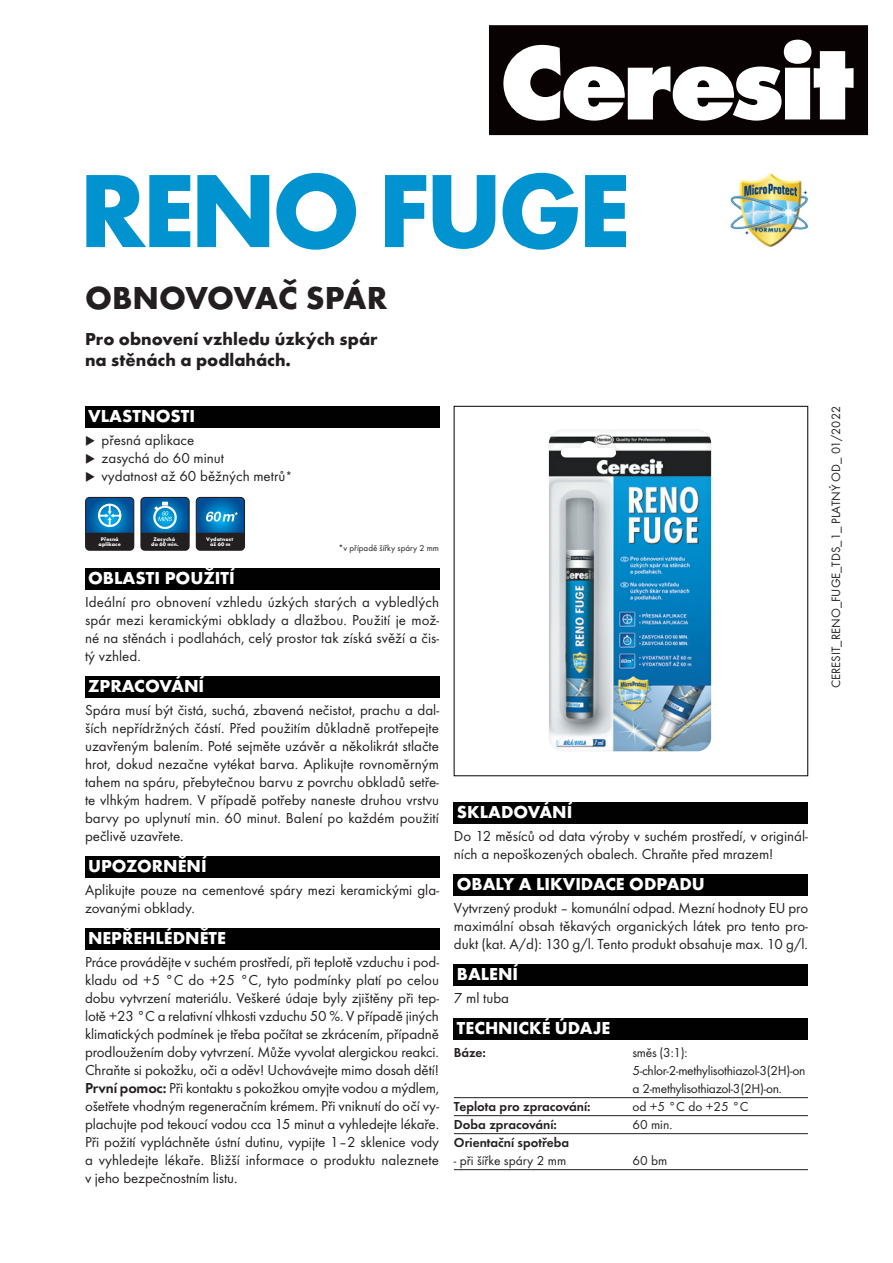
<style>
.page{position:relative;width:893px;height:1263px;background:#fff}
.page>*{position:absolute;margin:0;border:0;box-sizing:border-box;transform-origin:0 0}
.t1{font:700 108px "Futura TOT";letter-spacing:-.045em;color:#0093d0}
.t2{font:700 33px "Futura TOT";color:#231f20}
.t3{font:700 18px "Futura TOT";color:#fff}
.t4{font:700 18px/21.6px "Futura TOT";color:#231f20}
.t5{font:15px/18px "Futura TOT";color:#231f20;text-align:justify}
.t6{font:13.5px/18px "Futura TOT";letter-spacing:-.02em;color:#231f20}
.t7{font:600 13.5px "Futura TOT";color:#231f20}
.t8{font:13.5px "Futura TOT";color:#231f20}
.t9{font:12.6px "Futura TOT";color:#231f20}
.t10{font:9px "Futura TOT";color:#231f20}
.t11{font:700 5.4px/5.4px "Futura TOT";letter-spacing:.02em;color:#fff;text-align:center}
.s1{font-size:12px}
.s2{font-weight:600}
</style>
<div class="page">
<div style="left:85px;top:406px;width:354px;height:21px;background:#010101"></div>
<div style="left:85px;top:568px;width:354px;height:21px;background:#010101"></div>
<div style="left:85px;top:676px;width:354px;height:21px;background:#010101"></div>
<div style="left:85px;top:856px;width:354px;height:21px;background:#010101"></div>
<div style="left:85px;top:928px;width:354px;height:21px;background:#010101"></div>
<hr style="left:454px;top:1097px;width:354px;height:1px;background:#231f20">
<hr style="left:454px;top:1115px;width:354px;height:1px;background:#231f20">
<hr style="left:454px;top:1133px;width:354px;height:1px;background:#231f20">
<hr style="left:454px;top:1169px;width:354px;height:1px;background:#231f20">
<div style="left:454px;top:802px;width:354px;height:21px;background:#010101"></div>
<div style="left:454px;top:874px;width:354px;height:21px;background:#010101"></div>
<div style="left:454px;top:964px;width:354px;height:21px;background:#010101"></div>
<div style="left:454px;top:1018px;width:354px;height:21px;background:#010101"></div>
<div style="left:538px;top:419px;width:185px;height:344px;background:#231f20;opacity:.1"></div>
<div style="left:489px;top:25px;width:379px;height:110px;background:#080302"></div>
<svg style="left:503px;top:40px;width:351px;height:81px"></svg>
<img style="left:730px;top:173px;width:78px;height:74px">
<svg style="left:85px;top:497px;width:49px;height:54px;background:#245b80"></svg>
<svg style="left:140px;top:497px;width:50px;height:54px;background:#265d82"></svg>
<svg style="left:196px;top:497px;width:49px;height:54px;background:#1c577e"></svg>
<h1 class="t1" style="left:79px;top:144px;width:553px">RENO FUGE</h1>
<h2 class="t2" style="left:85px;top:277px;width:304px">OBNOVOVAČ SPÁR</h2>
<p class="t4" style="left:85px;top:327px;width:294px">Pro obnovení vzhledu úzkých spár na stěnách a podlahách.</p>
<p class="t3" style="left:88px;top:405px;width:109px">VLASTNOSTI</p>
<p class="t5" style="left:85px;top:431px;width:111px">◆ přesná aplikace</p>
<p class="t5" style="left:85px;top:449px;width:141px">◆ zasychá do 60 minut</p>
<p class="t5" style="left:85px;top:467px;width:209px">◆ vydatnost až 60 běžných metrů<span class="s1">*</span></p>
<p class="t11" style="left:99px;top:536px;width:24px">Přesná aplikace</p>
<p class="t11" style="left:151px;top:536px;width:29px">Zasychá do 60 min.</p>
<p class="t11" style="left:206px;top:536px;width:28px">Vydatnost až 60 m</p>
<p class="t10" style="left:338px;top:542px;width:102px">*v případě šířky spáry 2 mm</p>
<p class="t3" style="left:88px;top:567px;width:148px">OBLASTI POUŽITÍ</p>
<p class="t5" style="left:85px;top:593px;width:356px">Ideální pro obnovení vzhledu úzkých starých a vybledlých spár mezi keramickými obklady a dlažbou. Použití je mož&shy;né na stěnách i podlahách, celý prostor tak získá svěží a čis&shy;tý vzhled.</p>
<p class="t3" style="left:88px;top:675px;width:118px">ZPRACOVÁNÍ</p>
<p class="t5" style="left:85px;top:701px;width:356px">Spára musí být čistá, suchá, zbavená nečistot, prachu a dal&shy;ších nepřídržných částí. Před použitím důkladně protřepejte uzavřeným balením. Poté sejměte uzávěr a několikrát stlačte hrot, dokud nezačne vytékat barva. Aplikujte rovnoměrným tahem na spáru, přebytečnou barvu z povrchu obkladů setře&shy;te vlhkým hadrem. V případě potřeby naneste druhou vrstvu barvy po uplynutí min. 60 minut. Balení po každém použití pečlivě uzavřete.</p>
<p class="t3" style="left:88px;top:855px;width:120px">UPOZORNĚNÍ</p>
<p class="t5" style="left:85px;top:881px;width:355px">Aplikujte pouze na cementové spáry mezi keramickými gla&shy;zovanými obklady.</p>
<p class="t3" style="left:88px;top:927px;width:139px">NEPŘEHLÉDNĚTE</p>
<p class="t5" style="left:85px;top:953px;width:356px">Práce provádějte v suchém prostředí, při teplotě vzduchu i pod&shy;kladu od +5 °C do +25 °C, tyto podmínky platí po celou dobu vytvrzení materiálu. Veškeré údaje byly zjištěny při tep&shy;lotě +23 °C a relativní vlhkosti vzduchu 50 %. V případě jiných klimatických podmínek je třeba počítat se zkrácením, případně prodloužením doby vytvrzení. Může vyvolat alergickou reakci.<br>Chraňte si pokožku, oči a oděv! Uchovávejte mimo dosah dětí!<br><span class="s2">První pomoc:</span> Při kontaktu s pokožkou omyjte vodou a mýdlem, ošetřete vhodným regeneračním krémem. Při vniknutí do očí vy&shy;plachujte pod tekoucí vodou cca 15 minut a vyhledejte lékaře.<br>Při požití vypláchněte ústní dutinu, vypijte 1–2 sklenice vody a vyhledejte lékaře. Bližší informace o produktu naleznete v jeho bezpečnostním listu.</p>
<p class="t3" style="left:457px;top:801px;width:117px">SKLADOVÁNÍ</p>
<p class="t5" style="left:454px;top:827px;width:356px">Do 12 měsíců od data výroby v suchém prostředí, v originál&shy;ních a nepoškozených obalech. Chraňte před mrazem!</p>
<p class="t3" style="left:457px;top:873px;width:250px">OBALY A LIKVIDACE ODPADU</p>
<p class="t5" style="left:454px;top:899px;width:356px">Vytvrzený produkt – komunální odpad. Mezní hodnoty EU pro maximální obsah těkavých organických látek pro tento pro&shy;dukt (kat. A/d): 130 g/l. Tento produkt obsahuje max. 10 g/l.</p>
<p class="t3" style="left:457px;top:963px;width:63px">BALENÍ</p>
<p class="t5" style="left:454px;top:989px;width:57px">7 ml tuba</p>
<p class="t3" style="left:457px;top:1017px;width:155px">TECHNICKÉ ÚDAJE</p>
<p class="t7" style="left:454px;top:1044px;width:33px">Báze:</p>
<p class="t6" style="left:632px;top:1043px;width:175px">směs (3:1):<br>5-chlor-2-methylisothiazol-3(2H)-on a 2-methylisothiazol-3(2H)-on.</p>
<p class="t7" style="left:454px;top:1098px;width:138px">Teplota pro zpracování:</p>
<p class="t6" style="left:632px;top:1097px;width:118px">od +5 °C do +25 °C</p>
<p class="t7" style="left:454px;top:1116px;width:104px">Doba zpracování:</p>
<p class="t6" style="left:632px;top:1115px;width:42px">60 min.</p>
<p class="t7" style="left:454px;top:1134px;width:117px">Orientační spotřeba</p>
<p class="t8" style="left:454px;top:1152px;width:114px">- při šířke spáry 2 mm</p>
<p class="t6" style="left:632px;top:1151px;width:36px">60 bm</p>
<p class="t9" style="left:828px;top:688px;width:284px;rotate:-90deg">CERESIT_RENO_FUGE_TDS_1_ PLATNÝ OD_ 01/2022</p>
</div>
